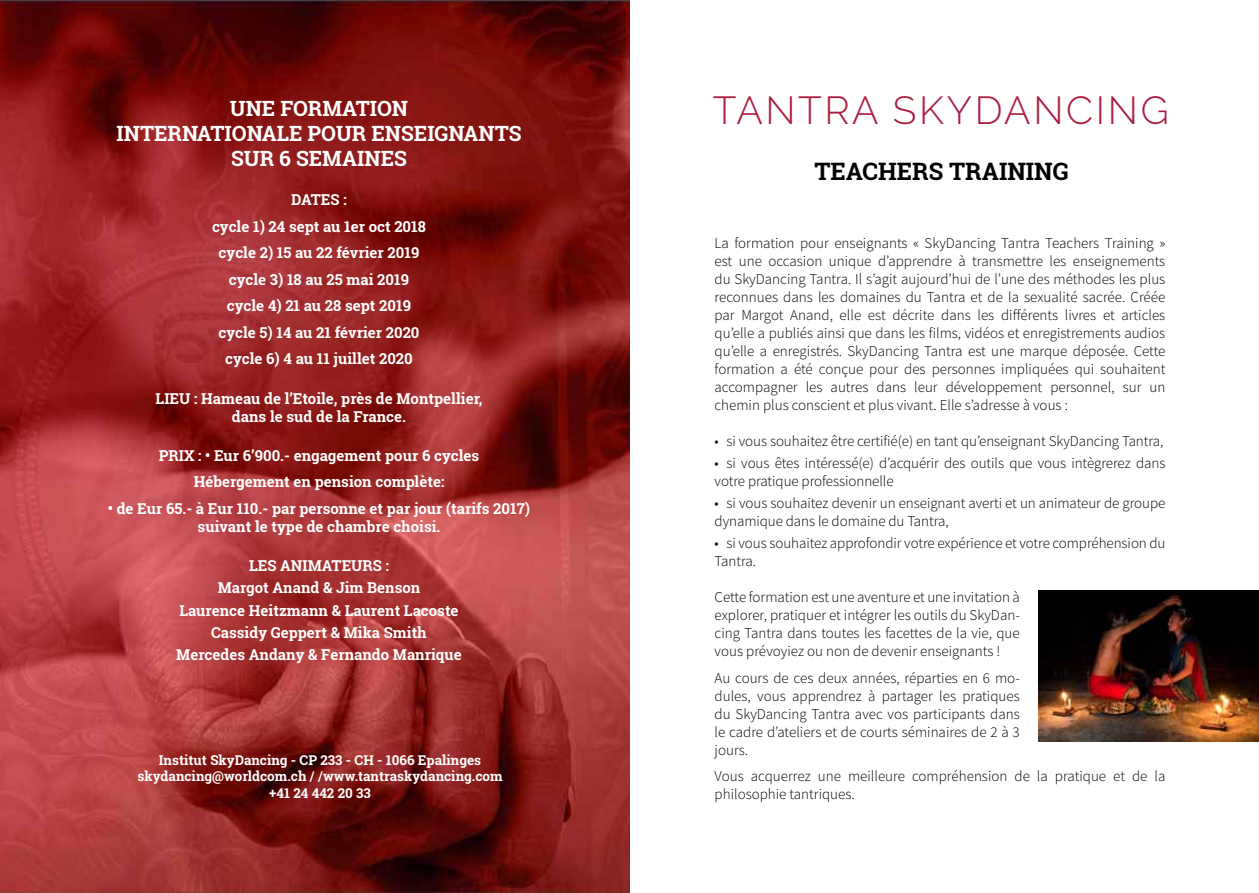
<style>
.page{position:relative;width:1259px;height:893px;background:#fff}
.page>*{position:absolute;margin:0;border:0;box-sizing:border-box;transform-origin:0 0}
.t1{font:300 39px "Raleway";letter-spacing:.07em;color:#ab1d3e}
.t2{font:700 24px "Roboto Slab";color:#000}
.t3{font:700 21px/25.2px "Roboto Slab";color:#fff;text-align:center}
.t4{font:300 15px/18px "Source Sans Pro";letter-spacing:-.005em;color:#000}
.t5{font:700 15px/26.5px "Roboto Slab";color:#fff;text-align:center}
.t6{font:700 13.5px/16.2px "Roboto Slab";color:#fff;text-align:center}
</style>
<div class="page">
<img style="left:0;top:0;width:629px;height:893px">
<img style="left:1038px;top:590px;width:221px;height:151px">
<h3 class="t3" style="left:116px;top:95px;width:406px">UNE FORMATION<br>INTERNATIONALE POUR ENSEIGNANTS<br>SUR 6 SEMAINES</h3>
<p class="t5" style="left:212px;top:186px;width:215px">DATES :<br>cycle 1) 24 sept au 1er oct 2018 cycle 2) 15 au 22 février 2019 cycle 3) 18 au 25 mai 2019 cycle 4) 21 au 28 sept 2019 cycle 5) 14 au 21 février 2020 cycle 6) 4 au 11 juillet 2020</p>
<p class="t5" style="left:156px;top:389px;width:328px;line-height:18px">LIEU : Hameau de l’Etoile, près de Montpellier, dans le sud de la France.</p>
<p class="t5" style="left:159px;top:442px;width:322px">PRIX : • Eur 6’900.- engagement pour 6 cycles<br>Hébergement en pension complète:</p>
<p class="t5" style="left:108px;top:499px;width:424px;line-height:18px">• de Eur 65.- à Eur 110.- par personne et par jour (tarifs 2017) suivant le type de chambre choisi.</p>
<p class="t5" style="left:176px;top:554px;width:287px;line-height:22.2px">LES ANIMATEURS :<br>Margot Anand &amp; Jim Benson<br>Laurence Heitzmann &amp; Laurent Lacoste<br>Cassidy Geppert &amp; Mika Smith<br>Mercedes Andany &amp; Fernando Manrique</p>
<p class="t6" style="left:137px;top:752px;width:366px">Institut SkyDancing - CP 233 - CH - 1066 Epalinges skydancing@worldcom.ch / /www.tantraskydancing.com +41 24 442 20 33</p>
<h1 class="t1" style="left:712px;top:87px;width:457px">TANTRA SKYDANCING</h1>
<h2 class="t2" style="left:814px;top:154px;width:256px">TEACHERS TRAINING</h2>
<p class="t4" style="left:714px;top:234px;width:452px;text-align:justify">La formation pour enseignants « SkyDancing Tantra Teachers Training » est une occasion unique d’apprendre à transmettre les enseignements du SkyDancing Tantra. Il s’agit aujourd’hui de l’une des méthodes les plus reconnues dans les domaines du Tantra et de la sexualité sacrée. Créée par Margot Anand, elle est décrite dans les différents livres et articles qu’elle a publiés ainsi que dans les films, vidéos et enregistrements audios qu’elle a enregistrés. SkyDancing Tantra est une marque déposée. Cette formation a été conçue pour des personnes impliquées qui souhaitent accompagner les autres dans leur développement personnel, sur un chemin plus conscient et plus vivant. Elle s’adresse à vous :</p>
<p class="t4" style="left:714px;top:432px;width:450px">• si vous souhaitez être certifié(e) en tant qu’enseignant SkyDancing Tantra,</p>
<p class="t4" style="left:714px;top:454px;width:452px">• si vous êtes intéressé(e) d’acquérir des outils que vous intègrerez dans votre pratique professionnelle</p>
<p class="t4" style="left:714px;top:494px;width:452px">• si vous souhaitez devenir un enseignant averti et un animateur de groupe dynamique dans le domaine du Tantra,</p>
<p class="t4" style="left:714px;top:534px;width:452px">• si vous souhaitez approfondir votre expérience et votre compréhension du<br>Tantra.</p>
<p class="t4" style="left:714px;top:588px;width:307px;text-align:justify">Cette formation est une aventure et une invitation à explorer, pratiquer et intégrer les outils du SkyDan&shy;cing Tantra dans toutes les facettes de la vie, que vous prévoyiez ou non de devenir enseignants !</p>
<p class="t4" style="left:714px;top:669px;width:307px;text-align:justify">Au cours de ces deux années, réparties en 6 mo&shy;dules, vous apprendrez à partager les pratiques du SkyDancing Tantra avec vos participants dans le cadre d’ateliers et de courts séminaires de 2 à 3 jours.</p>
<p class="t4" style="left:714px;top:767px;width:452px">Vous acquerrez une meilleure compréhension de la pratique et de la philosophie tantriques.</p>
</div>
